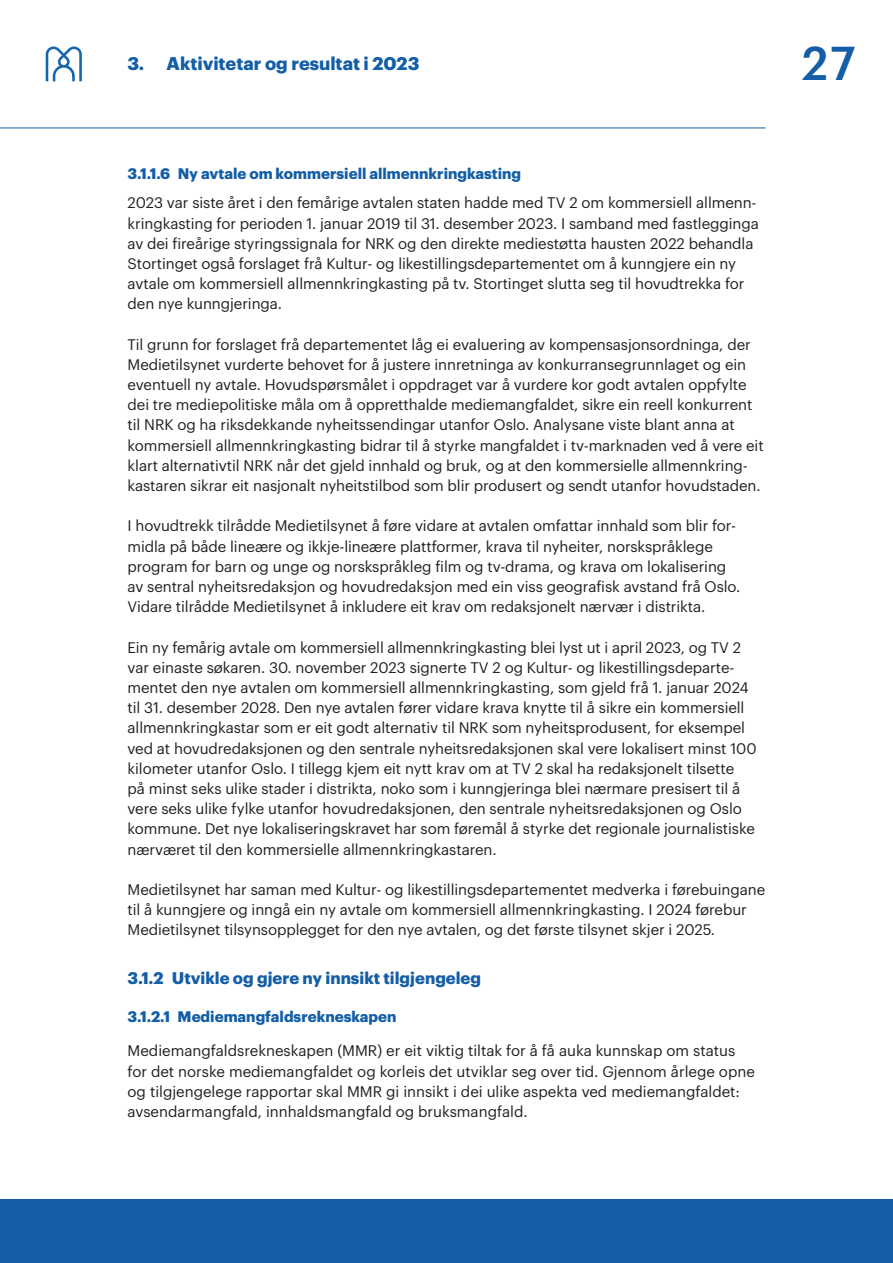
<style>
.page{position:relative;width:893px;height:1263px;background:#fff}
.page>*{position:absolute;margin:0;border:0;box-sizing:border-box;transform-origin:0 0}
.t1{font:500 46.5px "Graphik";color:#135ea6}
.t2{font:700 18px "Graphik";color:#135ea6}
.Level_3{font:700 16.5px "Graphik";color:#135ea6}
.Brødtekst{font:15px/20.2px "Graphik";letter-spacing:-.005em;color:#231f20}
.Level_4{font:700 15px "Graphik";color:#135ea6}
</style>
<div class="page">
<div style="left:0;top:1199px;width:893px;height:64px;background:#135ea6"></div>
<svg style="left:46px;top:46px;width:36px;height:35px"></svg>
<hr style="left:0;top:128px;width:765px;height:1px;background:#135ea6">
<p class="t2" style="left:128px;top:49px;width:293px">3. Aktivitetar og resultat i 2023</p>
<h1 class="t1" style="left:801px;top:28px;width:57px">27</h1>
<h3 class="Level_4" style="left:128px;top:162px;width:395px">3.1.1.6 Ny avtale om kommersiell allmennkringkasting</h3>
<p class="Brødtekst" style="left:128px;top:192px;width:633px">2023 var siste året i den femårige avtalen staten hadde med TV 2 om kommersiell allmenn&shy;kringkasting for perioden 1. januar 2019 til 31. desember 2023. I samband med fastlegginga av dei fireårige styringssignala for NRK og den direkte mediestøtta hausten 2022 behandla Stortinget også forslaget frå Kultur- og likestillingsdepartementet om å kunngjere ein ny avtale om kommersiell allmennkringkasting på tv. Stortinget slutta seg til hovudtrekka for den nye kunngjeringa.</p>
<p class="Brødtekst" style="left:128px;top:333px;width:638px">Til grunn for forslaget frå departementet låg ei evaluering av kompensasjonsordninga, der Medietilsynet vurderte behovet for å justere innretninga av konkurransegrunnlaget og ein eventuell ny avtale. Hovudspørsmålet i oppdraget var å vurdere kor godt avtalen oppfylte dei tre mediepolitiske måla om å oppretthalde mediemangfaldet, sikre ein reell konkurrent til NRK og ha riksdekkande nyheitssendingar utanfor Oslo. Analysane viste blant anna at kommersiell allmennkringkasting bidrar til å styrke mangfaldet i tv-marknaden ved å vere eit klart alternativtil NRK når det gjeld innhald og bruk, og at den kommersielle allmennkring&shy;kastaren sikrar eit nasjonalt nyheitstilbod som blir produsert og sendt utanfor hovudstaden.</p>
<p class="Brødtekst" style="left:128px;top:515px;width:614px">I hovudtrekk tilrådde Medietilsynet å føre vidare at avtalen omfattar innhald som blir for&shy;midla på både lineære og ikkje-lineære plattformer, krava til nyheiter, norskspråklege program for barn og unge og norskspråkleg film og tv-drama, og krava om lokalisering av sentral nyheitsredaksjon og hovudredaksjon med ein viss geografisk avstand frå Oslo.<br>Vidare tilrådde Medietilsynet å inkludere eit krav om redaksjonelt nærvær i distrikta.</p>
<p class="Brødtekst" style="left:128px;top:636px;width:630px">Ein ny femårig avtale om kommersiell allmennkringkasting blei lyst ut i april 2023, og TV 2 var einaste søkaren. 30. november 2023 signerte TV 2 og Kultur- og likestillingsdeparte&shy;mentet den nye avtalen om kommersiell allmennkringkasting, som gjeld frå 1. januar 2024 til 31. desember 2028. Den nye avtalen fører vidare krava knytte til å sikre ein kommersiell allmennkringkastar som er eit godt alternativ til NRK som nyheitsprodusent, for eksempel ved at hovudredaksjonen og den sentrale nyheitsredaksjonen skal vere lokalisert minst 100 kilometer utanfor Oslo. I tillegg kjem eit nytt krav om at TV 2 skal ha redaksjonelt tilsette<br>på minst seks ulike stader i distrikta, noko som i kunngjeringa blei nærmare presisert til å vere seks ulike fylke utanfor hovudredaksjonen, den sentrale nyheitsredaksjonen og Oslo kommune. Det nye lokaliseringskravet har som føremål å styrke det regionale journalistiske nærværet til den kommersielle allmennkringkastaren.</p>
<p class="Brødtekst" style="left:128px;top:878px;width:639px">Medietilsynet har saman med Kultur- og likestillingsdepartementet medverka i førebuingane til å kunngjere og inngå ein ny avtale om kommersiell allmennkringkasting. I 2024 førebur<br>Medietilsynet tilsynsopplegget for den nye avtalen, og det første tilsynet skjer i 2025.</p>
<h2 class="Level_3" style="left:128px;top:965px;width:355px">3.1.2 Utvikle og gjere ny innsikt tilgjengeleg</h2>
<h3 class="Level_4" style="left:128px;top:1005px;width:271px">3.1.2.1 Mediemangfaldsrekneskapen</h3>
<p class="Brødtekst" style="left:128px;top:1040px;width:629px">Mediemangfaldsrekneskapen (MMR) er eit viktig tiltak for å få auka kunnskap om status for det norske mediemangfaldet og korleis det utviklar seg over tid. Gjennom årlege opne og tilgjengelege rapportar skal MMR gi innsikt i dei ulike aspekta ved mediemangfaldet: avsendarmangfald, innhaldsmangfald og bruksmangfald.</p>
</div>
